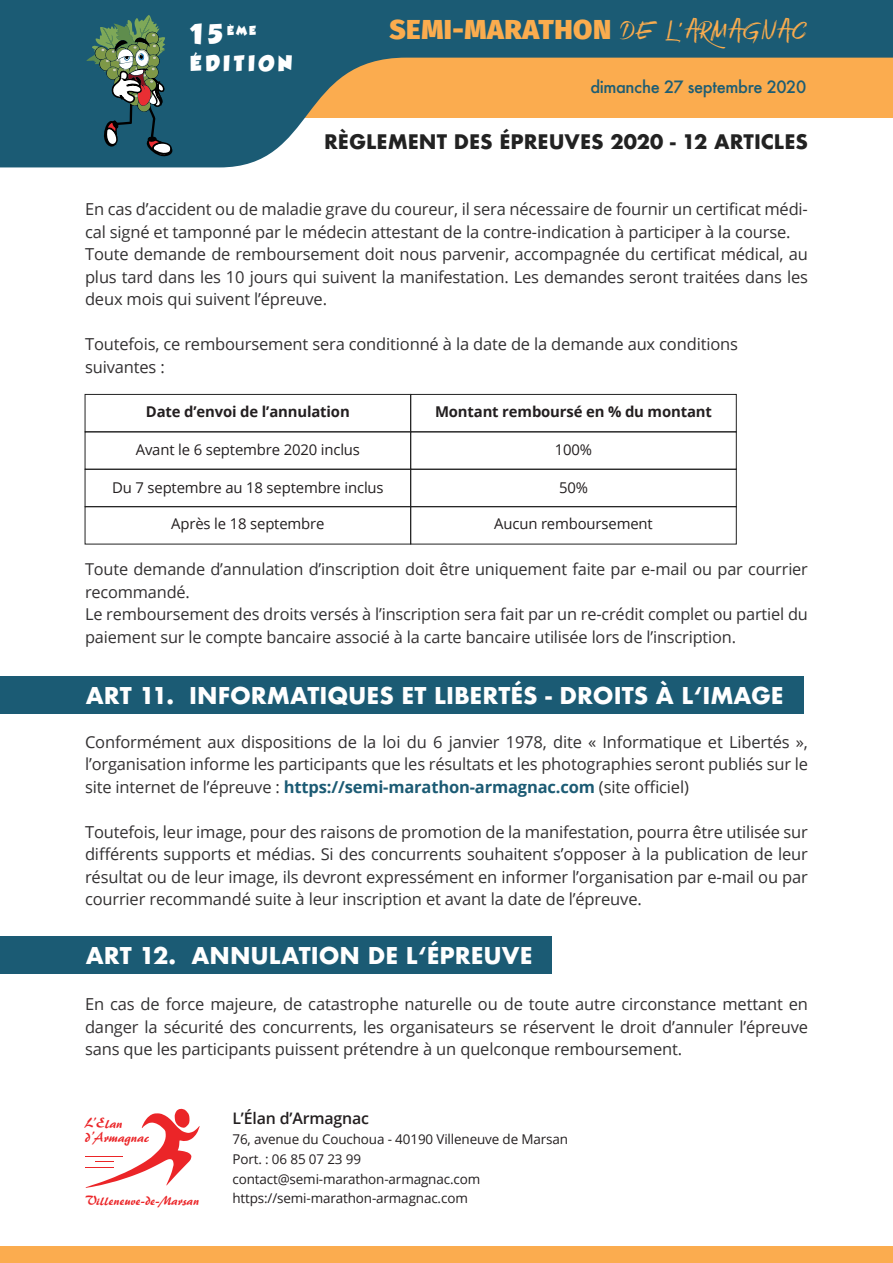
<style>
.page{position:relative;width:893px;height:1263px;background:#fff}
.page>*{position:absolute;margin:0;border:0;box-sizing:border-box;transform-origin:0 0}
.t1{font:800 27.3px "Fira Sans";letter-spacing:.02em;color:#faac4e}
.t2{font:700 22.5px "Futura";color:#fff}
.t3{font:700 19.5px "Futura";color:#222}
.t4{font:19.2px "GROBOLD";letter-spacing:.2em;color:#fff}
.t5{font:16.5px/22.5px "Open Sans";letter-spacing:-.01em;color:#333132;text-align:justify}
.t6{font:500 16.5px "Futura";letter-spacing:-.025em;color:#1d5d73}
.t7{font:16.35px/22.5px "Open Sans";letter-spacing:-.01em;color:#333132}
.t8{font:600 15.9px "Open Sans";letter-spacing:-.01em;color:#231f20}
.t9{font:14.85px "Open Sans";letter-spacing:-.01em;color:#231f20}
.t10{font:700 14.85px "Open Sans";letter-spacing:-.01em;color:#231f20}
.t11{font:13.65px/14.4px "Brush 445 BT";color:#eb2528}
.t12{font:13.5px/19.5px "Open Sans";letter-spacing:-.01em;color:#231f20}
.t13{font:12.9px "Brush 445 BT";color:#eb2528}
.t14{font:11.55px "GROBOLD";color:#fff}
.s1{font-size:24.9px}
.s2{font-family:"Sidney DEMO Rough";font-weight:400;font-size:19.2px}
.s3{font-weight:700;color:#1c5b74}
</style>
<div class="page">
<svg style="left:0;top:0;width:893px;height:167px;fill:#1b5b74"></svg>
<div style="left:0;top:1246px;width:893px;height:17px;background:#fbac4f"></div>
<svg style="left:86px;top:15px;width:87px;height:143px;background:#436b6a"></svg>
<div style="left:0;top:676px;width:804px;height:37px;background:#1b5b74"></div>
<div style="left:0;top:936px;width:551px;height:38px;background:#1b5b74"></div>
<div style="left:85px;top:394px;width:326px;height:38px;border:1px solid #222"></div>
<div style="left:410px;top:394px;width:327px;height:38px;border:1px solid #222"></div>
<div style="left:85px;top:431px;width:326px;height:39px;border:1px solid #222"></div>
<div style="left:410px;top:431px;width:327px;height:39px;border:1px solid #222"></div>
<div style="left:85px;top:469px;width:326px;height:38px;border:1px solid #222"></div>
<div style="left:410px;top:469px;width:327px;height:38px;border:1px solid #222"></div>
<div style="left:85px;top:506px;width:326px;height:38px;border:1px solid #222"></div>
<div style="left:410px;top:506px;width:327px;height:38px;border:1px solid #222"></div>
<svg style="left:86px;top:1108px;width:114px;height:80px"></svg>
<p class="t14" style="left:190px;top:24px;width:67px"><span class="s1">15</span> ÈME</p>
<h1 class="t1" style="left:389px;top:10px;width:420px">SEMI-MARATHON <span class="s2">DE L’ARMAGNAC</span></h1>
<p class="t4" style="left:190px;top:52px;width:104px">ÉDITION</p>
<p class="t6" style="left:590px;top:76px;width:217px">dimanche 27 septembre 2020</p>
<p class="t3" style="left:324px;top:127px;width:485px">RÈGLEMENT DES ÉPREUVES 2020 - 12 ARTICLES</p>
<p class="t5" style="left:85px;top:197px;width:724px;text-align:left">En cas d’accident ou de maladie grave du coureur, il sera nécessaire de fournir un certificat médi&shy;cal signé et tamponné par le médecin attestant de la contre-indication à participer à la course.<br>Toute demande de remboursement doit nous parvenir, accompagnée du certificat médical, au plus tard dans les 10 jours qui suivent la manifestation. Les demandes seront traitées dans les deux mois qui suivent l’épreuve.</p>
<p class="t5" style="left:85px;top:332px;width:654px">Toutefois, ce remboursement sera conditionné à la date de la demande aux conditions suivantes :</p>
<p class="t10" style="left:146px;top:401px;width:205px">Date d’envoi de l’annulation</p>
<p class="t10" style="left:435px;top:401px;width:278px">Montant remboursé en % du montant</p>
<p class="t9" style="left:136px;top:439px;width:226px">Avant le 6 septembre 2020 inclus</p>
<p class="t9" style="left:112px;top:478px;width:273px">Du 7 septembre au 18 septembre inclus</p>
<p class="t9" style="left:171px;top:514px;width:155px">Après le 18 septembre</p>
<p class="t9" style="left:555px;top:439px;width:39px">100%</p>
<p class="t9" style="left:559px;top:478px;width:30px">50%</p>
<p class="t9" style="left:494px;top:514px;width:160px">Aucun remboursement</p>
<p class="t7" style="left:85px;top:557px;width:724px">Toute demande d’annulation d’inscription doit être uniquement faite par e-mail ou par courrier recommandé.<br>Le remboursement des droits versés à l’inscription sera fait par un re-crédit complet ou partiel du paiement sur le compte bancaire associé à la carte bancaire utilisée lors de l’inscription.</p>
<h2 class="t2" style="left:86px;top:679px;width:699px">ART 11. INFORMATIQUES ET LIBERTÉS - DROITS À L‘IMAGE</h2>
<p class="t5" style="left:85px;top:730px;width:724px">Conformément aux dispositions de la loi du 6 janvier 1978, dite « Informatique et Libertés », l’organisation informe les participants que les résultats et les photographies seront publiés sur le site internet de l’épreuve : <span class="s3">https://semi-marathon-armagnac.com</span> (site officiel)</p>
<p class="t5" style="left:85px;top:820px;width:724px">Toutefois, leur image, pour des raisons de promotion de la manifestation, pourra être utilisée sur différents supports et médias. Si des concurrents souhaitent s’opposer à la publication de leur résultat ou de leur image, ils devront expressément en informer l’organisation par e-mail ou par courrier recommandé suite à leur inscription et avant la date de l’épreuve.</p>
<h2 class="t2" style="left:86px;top:939px;width:448px">ART 12. ANNULATION DE L‘ÉPREUVE</h2>
<p class="t5" style="left:85px;top:992px;width:724px">En cas de force majeure, de catastrophe naturelle ou de toute autre circonstance mettant en danger la sécurité des concurrents, les organisateurs se réservent le droit d’annuler l’épreuve sans que les participants puissent prétendre à un quelconque remboursement.</p>
<p class="t11" style="left:86px;top:1116px;width:66px">L’Elan d’Armagnac</p>
<p class="t8" style="left:232px;top:1107px;width:138px">L’Élan d’Armagnac</p>
<p class="t12" style="left:232px;top:1129px;width:337px">76, avenue du Couchoua - 40190 Villeneuve de Marsan Port. : 06 85 07 23 99 contact@semi-marathon-armagnac.com https://semi-marathon-armagnac.com</p>
<p class="t13" style="left:86px;top:1192px;width:116px">Villeneuve-de-Marsan</p>
</div>
